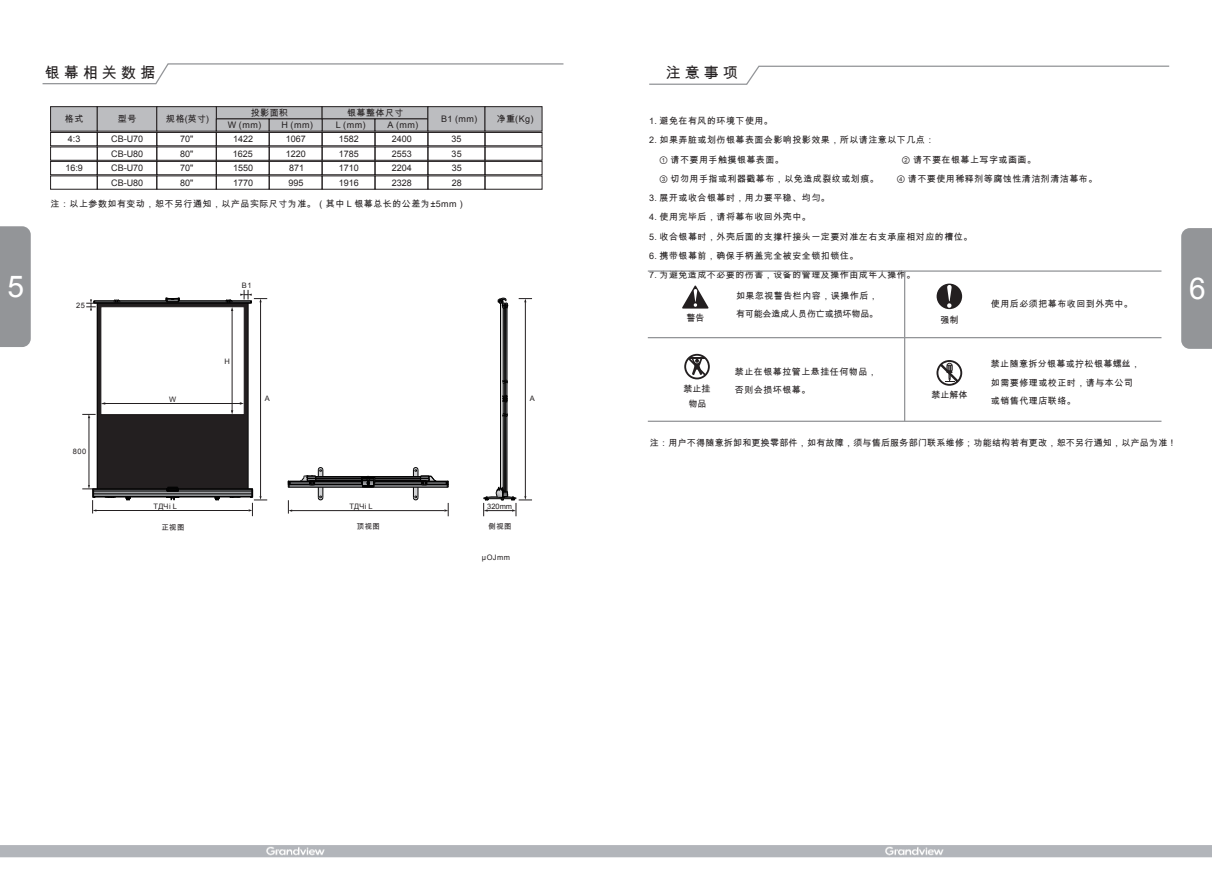
<style>
.page{position:relative;width:1212px;height:893px;background:#fff}
.page>*{position:absolute;margin:0;border:0;box-sizing:border-box;transform-origin:0 0}
.t1{font:30px "Arial";color:#fff}
.t2{font:15px "Arial Unicode MS";letter-spacing:.275em;color:#231f20}
.t3{font:9px/18.1px "Arial Unicode MS";letter-spacing:.055em;color:#231f20}
.t4{font:9px/14.5px "Arial";color:#231f20}
.t5{font:9px "Arial Unicode MS";letter-spacing:.025em;color:#231f20}
.t6{font:9px/18.1px "Arial Unicode MS";letter-spacing:-.015em;color:#231f20}
.t7{font:7.5px "Arial";letter-spacing:.055em;color:#231f20}
.t8{font:7.5px "Arial Unicode MS";letter-spacing:.055em;color:#231f20}
</style>
<div class="page">
<div style="left:0;top:226px;width:31px;height:121px;background:#939598"></div>
<div style="left:97px;top:303px;width:151px;height:186px;background:#231f20"></div>
<hr style="left:248px;top:303px;width:1px;height:186px;background:#030303">
<hr style="left:244px;top:307px;width:1px;height:108px;background:#030303">
<hr style="left:97px;top:303px;width:1px;height:186px;background:#030303">
<div style="left:101px;top:307px;width:143px;height:108px;background:#fff;border:1px solid #231f20"></div>
<div style="left:50px;top:132px;width:48px;height:14px;border:1px solid #231f20"></div>
<div style="left:50px;top:147px;width:48px;height:14px;border:1px solid #231f20"></div>
<div style="left:50px;top:161px;width:48px;height:14px;border:1px solid #231f20"></div>
<div style="left:97px;top:132px;width:60px;height:14px;border:1px solid #231f20"></div>
<div style="left:97px;top:147px;width:60px;height:14px;border:1px solid #231f20"></div>
<div style="left:97px;top:161px;width:60px;height:14px;border:1px solid #231f20"></div>
<div style="left:157px;top:132px;width:60px;height:14px;border:1px solid #231f20"></div>
<div style="left:157px;top:147px;width:60px;height:14px;border:1px solid #231f20"></div>
<div style="left:157px;top:161px;width:60px;height:14px;border:1px solid #231f20"></div>
<div style="left:216px;top:132px;width:53px;height:14px;border:1px solid #231f20"></div>
<div style="left:322px;top:132px;width:53px;height:14px;border:1px solid #231f20"></div>
<div style="left:216px;top:147px;width:53px;height:14px;border:1px solid #231f20"></div>
<div style="left:322px;top:147px;width:53px;height:14px;border:1px solid #231f20"></div>
<div style="left:216px;top:161px;width:53px;height:14px;border:1px solid #231f20"></div>
<div style="left:322px;top:161px;width:53px;height:14px;border:1px solid #231f20"></div>
<div style="left:269px;top:132px;width:53px;height:14px;border:1px solid #231f20"></div>
<div style="left:375px;top:132px;width:53px;height:14px;border:1px solid #231f20"></div>
<div style="left:269px;top:147px;width:53px;height:14px;border:1px solid #231f20"></div>
<div style="left:375px;top:147px;width:53px;height:14px;border:1px solid #231f20"></div>
<div style="left:269px;top:161px;width:53px;height:14px;border:1px solid #231f20"></div>
<div style="left:375px;top:161px;width:53px;height:14px;border:1px solid #231f20"></div>
<svg style="left:50px;top:106px;width:492px;height:26px;background:#ababae"></svg>
<div style="left:428px;top:132px;width:57px;height:14px;border:1px solid #231f20"></div>
<div style="left:485px;top:132px;width:57px;height:14px;border:1px solid #231f20"></div>
<div style="left:428px;top:147px;width:57px;height:14px;border:1px solid #231f20"></div>
<div style="left:485px;top:147px;width:57px;height:14px;border:1px solid #231f20"></div>
<div style="left:428px;top:161px;width:57px;height:14px;border:1px solid #231f20"></div>
<div style="left:485px;top:161px;width:57px;height:14px;border:1px solid #231f20"></div>
<svg style="left:42px;top:63px;width:522px;height:22px"></svg>
<hr style="left:260px;top:300px;width:1px;height:196px;background:#231f20">
<hr style="left:89px;top:417px;width:1px;height:69px;background:#231f20">
<svg style="left:82px;top:414px;width:14px;height:4px"></svg>
<svg style="left:82px;top:485px;width:185px;height:31px"></svg>
<hr style="left:103px;top:403px;width:137px;height:1px;background:#231f20">
<svg style="left:240px;top:402px;width:4px;height:3px"></svg>
<hr style="left:232px;top:311px;width:1px;height:101px;background:#231f20">
<svg style="left:86px;top:290px;width:181px;height:21px"></svg>
<svg style="left:288px;top:467px;width:161px;height:50px"></svg>
<svg style="left:483px;top:298px;width:49px;height:218px"></svg>
<img style="left:0;top:845px;width:1212px;height:13px">
<svg style="left:649px;top:65px;width:521px;height:20px"></svg>
<div style="left:1181px;top:228px;width:31px;height:121px;background:#939598"></div>
<hr style="left:648px;top:421px;width:513px;height:1px;background:#939598">
<hr style="left:648px;top:337px;width:513px;height:1px;background:#939598">
<hr style="left:904px;top:271px;width:1px;height:150px;background:#939598">
<hr style="left:648px;top:270px;width:513px;height:2px;background:#939598">
<svg style="left:682px;top:285px;width:27px;height:24px"></svg>
<svg style="left:684px;top:354px;width:26px;height:25px"></svg>
<svg style="left:686px;top:356px;width:22px;height:22px"></svg>
<svg style="left:688px;top:357px;width:18px;height:19px"></svg>
<svg style="left:936px;top:360px;width:26px;height:26px"></svg>
<div style="left:936px;top:284px;width:26px;height:25px;background:#231f20;border-radius:50%"></div>
<svg style="left:947px;top:285px;width:4px;height:23px"></svg>
<h2 class="t2" style="left:45px;top:62px;width:112px">银幕相关数据</h2>
<p class="t3" style="left:65px;top:110px;width:20px">格式</p>
<p class="t3" style="left:118px;top:110px;width:20px">型号</p>
<p class="t3" style="left:166px;top:110px;width:44px">规格(英寸)</p>
<p class="t3" style="left:251px;top:103px;width:39px">投影面积</p>
<p class="t3" style="left:347px;top:104px;width:58px">银幕整体尺寸</p>
<p class="t3" style="left:228px;top:115px;width:35px">W (mm)</p>
<p class="t3" style="left:281px;top:115px;width:33px">H (mm)</p>
<p class="t3" style="left:336px;top:115px;width:31px">L (mm)</p>
<p class="t3" style="left:388px;top:115px;width:32px">A (mm)</p>
<p class="t3" style="left:441px;top:109px;width:38px">B1 (mm)</p>
<p class="t3" style="left:497px;top:109px;width:38px">净重(Kg)</p>
<p class="t4" style="left:68px;top:132px;width:14px">4:3</p>
<p class="t4" style="left:65px;top:161px;width:19px">16:9</p>
<p class="t4" style="left:111px;top:132px;width:34px">CB-U70<br>CB-U80</p>
<p class="t4" style="left:180px;top:132px;width:15px">70"<br>80"</p>
<p class="t4" style="left:111px;top:161px;width:34px">CB-U70<br>CB-U80</p>
<p class="t4" style="left:180px;top:161px;width:15px">70"<br>80"</p>
<p class="t4" style="left:233px;top:132px;width:22px">1422</p>
<p class="t4" style="left:286px;top:132px;width:22px">1067</p>
<p class="t4" style="left:339px;top:132px;width:22px">1582</p>
<p class="t4" style="left:392px;top:132px;width:22px">2400</p>
<p class="t4" style="left:452px;top:132px;width:12px">35</p>
<p class="t4" style="left:233px;top:146px;width:22px">1625</p>
<p class="t4" style="left:286px;top:146px;width:22px">1220</p>
<p class="t4" style="left:339px;top:146px;width:22px">1785</p>
<p class="t4" style="left:392px;top:146px;width:22px">2553</p>
<p class="t4" style="left:452px;top:146px;width:12px">35</p>
<p class="t4" style="left:233px;top:161px;width:22px">1550</p>
<p class="t4" style="left:289px;top:161px;width:17px">871</p>
<p class="t4" style="left:339px;top:161px;width:22px">1710</p>
<p class="t4" style="left:392px;top:161px;width:22px">2204</p>
<p class="t4" style="left:452px;top:161px;width:12px">35</p>
<p class="t4" style="left:233px;top:175px;width:22px">1770</p>
<p class="t4" style="left:288px;top:175px;width:17px">995</p>
<p class="t4" style="left:339px;top:175px;width:22px">1916</p>
<p class="t4" style="left:392px;top:175px;width:22px">2328</p>
<p class="t4" style="left:452px;top:175px;width:12px">28</p>
<p class="t3" style="left:51px;top:194px;width:417px">注：以上参数如有变动，恕不另行通知，以产品实际尺寸为准。（其中 L 银幕总长的公差为±5mm）</p>
<h1 class="t1" style="left:8px;top:267px;width:18px">5</h1>
<p class="t7" style="left:76px;top:300px;width:10px">25</p>
<p class="t7" style="left:73px;top:446px;width:15px">800</p>
<p class="t7" style="left:169px;top:394px;width:9px">W</p>
<p class="t7" style="left:242px;top:281px;width:11px">B1</p>
<p class="t7" style="left:224px;top:356px;width:7px">H</p>
<p class="t7" style="left:265px;top:394px;width:7px">A</p>
<p class="t7" style="left:530px;top:394px;width:7px">A</p>
<p class="t7" style="left:154px;top:501px;width:25px">ТДЧі L</p>
<p class="t7" style="left:349px;top:501px;width:25px">ТДЧі L</p>
<p class="t7" style="left:487px;top:501px;width:27px">320mm</p>
<p class="t8" style="left:161px;top:522px;width:25px">正视图</p>
<p class="t8" style="left:357px;top:521px;width:25px">顶视图</p>
<p class="t8" style="left:488px;top:521px;width:25px">侧视图</p>
<p class="t7" style="left:482px;top:552px;width:30px">µОЈmm</p>
<h2 class="t2" style="left:666px;top:62px;width:74px">注意事项</h2>
<p class="t3" style="left:649px;top:111px;width:125px">1. 避免在有风的环境下使用。</p>
<p class="t3" style="left:659px;top:130px;width:277px;line-height:19.4px;text-indent:-10px">2. 如果弄脏或划伤银幕表面会影响投影效果，所以请注意以下几点：<br>① 请不要用手触摸银幕表面。</p>
<p class="t3" style="left:902px;top:150px;width:136px">② 请不要在银幕上写字或画画。</p>
<p class="t3" style="left:659px;top:169px;width:221px">③ 切勿用手指或利器戳幕布，以免造成裂纹或划痕。</p>
<p class="t3" style="left:896px;top:169px;width:202px">④ 请不要使用稀释剂等腐蚀性清洁剂清洁幕布。</p>
<p class="t3" style="left:649px;top:189px;width:182px">3. 展开或收合银幕时，用力要平稳、均匀。</p>
<p class="t3" style="left:649px;top:208px;width:163px">4. 使用完毕后，请将幕布收回外壳中。</p>
<p class="t3" style="left:649px;top:227px;width:325px">5. 收合银幕时，外壳后面的支撑杆接头一定要对准左右支承座相对应的槽位。</p>
<p class="t3" style="left:649px;top:247px;width:211px">6. 携带银幕前，确保手柄盖完全被安全锁扣锁住。</p>
<p class="t3" style="left:649px;top:266px;width:268px">7. 为避免造成不必要的伤害，设备的管理及操作由成年人操作。</p>
<p class="t6" style="left:736px;top:287px;width:144px">如果忽视警告栏内容，误操作后，有可能会造成人员伤亡或损坏物品。</p>
<p class="t3" style="left:991px;top:294px;width:143px">使用后必须把幕布收回到外壳中。</p>
<p class="t3" style="left:686px;top:308px;width:19px">警告</p>
<p class="t3" style="left:940px;top:310px;width:19px">强制</p>
<p class="t3" style="left:735px;top:363px;width:143px">禁止在银幕拉管上悬挂任何物品，否则会损坏银幕。</p>
<p class="t3" style="left:991px;top:355px;width:151px">禁止随意拆分银幕或拧松银幕螺丝，如需要修理或校正时，请与本公司或销售代理店联络。</p>
<p class="t5" style="left:650px;top:436px;width:528px">注：用户不得随意拆卸和更换零部件，如有故障，须与售后服务部门联系维修；功能结构若有更改，恕不另行通知，以产品为准！</p>
<p class="t3" style="left:683px;top:381px;width:28px;line-height:14.4px;text-align:center">禁止挂物品</p>
<p class="t3" style="left:931px;top:385px;width:37px">禁止解体</p>
<h1 class="t1" style="left:1189px;top:269px;width:18px">6</h1>
</div>
